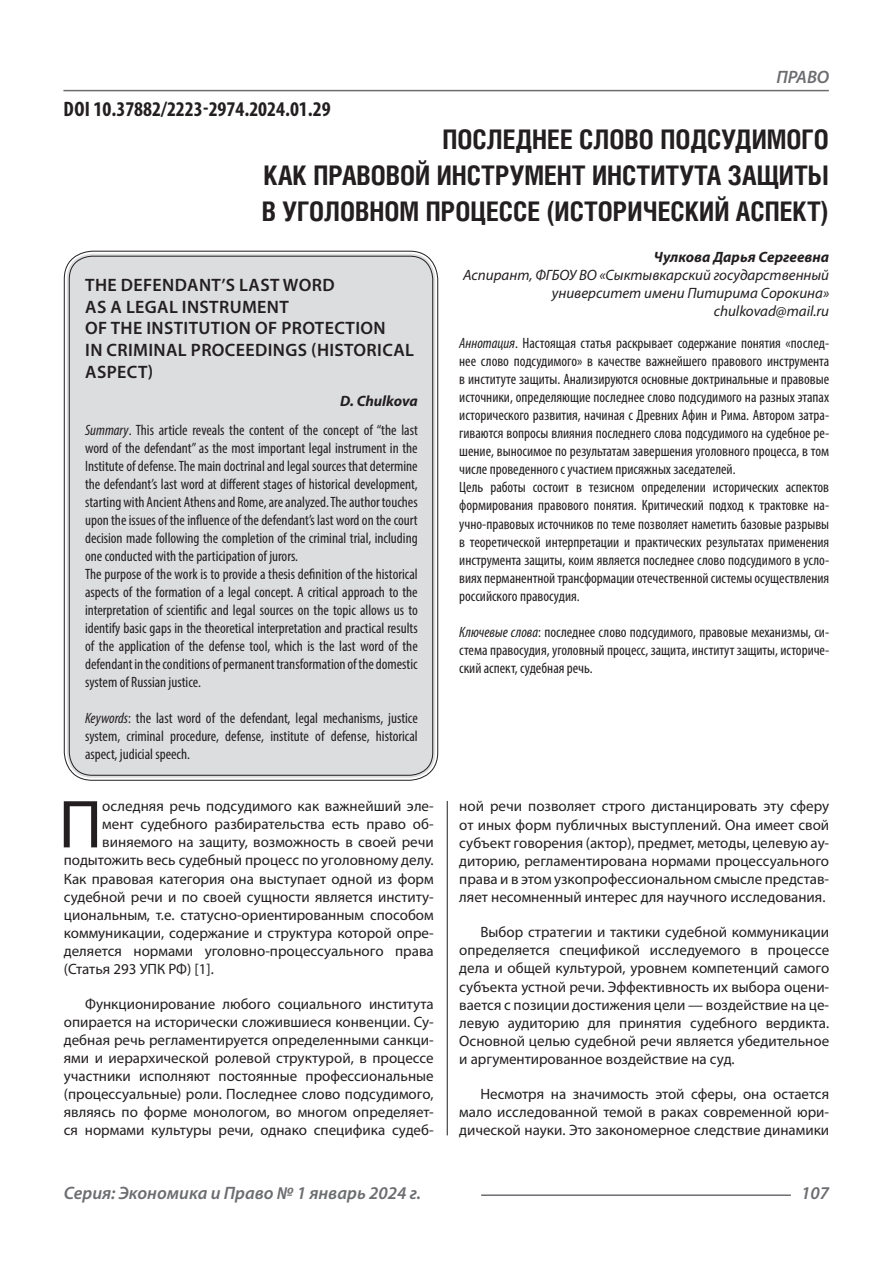
<style>
.page{position:relative;width:893px;height:1263px;background:#fff}
.page>*{position:absolute;margin:0;border:0;box-sizing:border-box;transform-origin:0 0}
.Статья_текст_первый{font:68.4px "Myriad Pro";color:#231f20}
.Статья_название{font:700 27px/36px "Helios Cond C";color:#231f20;text-align:justify}
.ДОИ{font:700 condensed 21px "Myriad Pro";color:#231f20}
.Статья_название_англ{font:600 18px/21.6px "Myriad Pro";letter-spacing:.02em;color:#231f20}
.t1{font:italic 600 18px "Myriad Pro";color:#6c6d70}
.Статья_текст{font:15px/18.1px "Myriad Pro";color:#231f20;text-align:justify}
.Статья_аннотация_тек{font:condensed 15px/18px "Myriad Pro";color:#231f20;text-align:justify}
.Статья_аннотация_анг{font:condensed 15px/18px "Myriad Pro";color:#231f20;text-align:justify}
.Статья_текст_первый-2{font:15px "Myriad Pro";color:#231f20}
.Статья_автор_инфо{font:italic 15px/18px "Myriad Pro";color:#231f20;text-align:right}
.Статья_автор_инфо-2{font:italic 700 15px "Myriad Pro";color:#231f20}
.Статья_автор_англ{font:italic 700 15px "Myriad Pro";letter-spacing:-.01em;color:#231f20}
.s1{font-style:italic}
</style>
<div class="page">
<hr style="left:447px;top:128px;width:1px;height:1007px;background:#231f20">
<hr style="left:63px;top:90px;width:766px;height:1px;background:#6c6d70">
<hr style="left:481px;top:1194px;width:310px;height:2px;background:#6c6d70">
<div style="left:443px;top:100px;width:10px;height:700px;background:#fff"></div>
<div style="left:67px;top:254px;width:368px;height:524px;background:#dcdddf;border-radius:26px"></div>
<p class="ДОИ" style="left:64px;top:96px;width:269px">DOI 10.37882/2223-2974.2024.01.29</p>
<p class="t1" style="left:776px;top:66px;width:54px">ПРАВО</p>
<p class="Статья_название" style="left:262px;top:121px;width:569px;text-indent:181px">ПОСЛЕДНЕЕ СЛОВО ПОДСУДИМОГО КАК ПРАВОВОЙ ИНСТРУМЕНТ ИНСТИТУТА ЗАЩИТЫ В УГОЛОВНОМ ПРОЦЕССЕ (ИСТОРИЧЕСКИЙ АСПЕКТ)</p>
<p class="Статья_автор_инфо-2" style="left:654px;top:247px;width:177px">Чулкова Дарья Сергеевна</p>
<p class="Статья_автор_инфо" style="left:463px;top:266px;width:368px">Аспирант, ФГБОУ ВО «Сыктывкарский государственный университет имени Питирима Сорокина»</p>
<p class="Статья_автор_инфо" style="left:714px;top:302px;width:117px">chulkovad@mail.ru</p>
<p class="Статья_аннотация_тек" style="left:459px;top:334px;width:371px"><span class="s1">Аннотация</span>. Настоящая статья раскрывает содержание понятия «послед&shy;нее слово подсудимого» в качестве важнейшего правового инструмента в институте защиты. Анализируются основные доктринальные и правовые источники, определяющие последнее слово подсудимого на разных этапах исторического развития, начиная с Древних Афин и Рима. Автором затра&shy;гиваются вопросы влияния последнего слова подсудимого на судебное ре&shy;шение, выносимое по результатам завершения уголовного процесса, в том числе проведенного с участием присяжных заседателей.</p>
<p class="Статья_аннотация_тек" style="left:459px;top:478px;width:371px">Цель работы состоит в тезисном определении исторических аспектов формирования правового понятия. Критический подход к трактовке на&shy;учно-правовых источников по теме позволяет наметить базовые разрывы в теоретической интерпретации и практических результатах применения инструмента защиты, коим является последнее слово подсудимого в усло&shy;виях перманентной трансформации отечественной системы осуществления российского правосудия.</p>
<p class="Статья_аннотация_тек" style="left:459px;top:622px;width:371px"><span class="s1">Ключевые слова</span>: последнее слово подсудимого, правовые механизмы, си&shy;стема правосудия, уголовный процесс, защита, институт защиты, историче&shy;ский аспект, судебная речь.</p>
<p class="Статья_название_англ" style="left:85px;top:274px;width:330px">THE DEFENDANT’S LAST WORD<br>AS A LEGAL INSTRUMENT<br>OF THE INSTITUTION OF PROTECTION<br>IN CRIMINAL PROCEEDINGS (HISTORICAL<br>ASPECT)</p>
<p class="Статья_автор_англ" style="left:340px;top:391px;width:79px">D. Chulkova</p>
<p class="Статья_аннотация_анг" style="left:85px;top:420px;width:334px"><span class="s1">Summary</span>. This article reveals the content of the concept of “the last word of the defendant” as the most important legal instrument in the Institute of defense. The main doctrinal and legal sources that determine the defendant’s last word at different stages of historical development, starting with Ancient Athens and Rome, are analyzed. The author touches upon the issues of the influence of the defendant’s last word on the court decision made following the completion of the criminal trial, including one conducted with the participation of jurors.</p>
<p class="Статья_аннотация_анг" style="left:85px;top:564px;width:334px">The purpose of the work is to provide a thesis definition of the historical aspects of the formation of a legal concept. A critical approach to the interpretation of scientific and legal sources on the topic allows us to identify basic gaps in the theoretical interpretation and practical results of the application of the defense tool, which is the last word of the defendant in the conditions of permanent transformation of the domestic system of Russian justice.</p>
<p class="Статья_аннотация_анг" style="left:85px;top:708px;width:334px"><span class="s1">Keywords</span>: the last word of the defendant, legal mechanisms, justice system, criminal procedure, defense, institute of defense, historical aspect, judicial speech.</p>
<p class="Статья_текст_первый" style="left:59px;top:782px;width:45px">П</p>
<p class="Статья_текст_первый-2" style="left:102px;top:797px;width:333px">оследняя речь подсудимого как важнейший эле-</p>
<p class="Статья_текст" style="left:459px;top:797px;width:371px">ной речи позволяет строго дистанцировать эту сферу от иных форм публичных выступлений. Она имеет свой субъект говорения (актор), предмет, методы, целевую ау&shy;диторию, регламентирована нормами процессуального права и в этом узкопрофессиональном смысле представ&shy;ляет несомненный интерес для научного исследования.</p>
<p class="Статья_текст" style="left:459px;top:923px;width:371px;text-indent:21px">Выбор стратегии и тактики судебной коммуникации определяется спецификой исследуемого в процессе дела и общей культурой, уровнем компетенций самого субъекта устной речи. Эффективность их выбора оцени&shy;вается с позиции достижения цели — воздействие на це&shy;левую аудиторию для принятия судебного вердикта.<br>Основной целью судебной речи является убедительное и аргументированное воздействие на суд.</p>
<p class="Статья_текст" style="left:459px;top:1085px;width:371px;text-indent:21px">Несмотря на значимость этой сферы, она остается мало исследованной темой в раках современной юри&shy;дической науки. Это закономерное следствие динамики</p>
<p class="Статья_текст_первый-2" style="left:102px;top:815px;width:333px">мент судебного разбирательства есть право об-</p>
<p class="Статья_текст_первый-2" style="left:102px;top:833px;width:333px">виняемого на защиту, возможность в своей речи</p>
<p class="Статья_текст_первый-2" style="left:64px;top:851px;width:371px">подытожить весь судебный процесс по уголовному делу.</p>
<p class="Статья_текст_первый-2" style="left:64px;top:869px;width:371px">Как правовая категория она выступает одной из форм</p>
<p class="Статья_текст_первый-2" style="left:64px;top:887px;width:371px">судебной речи и по своей сущности является институ-</p>
<p class="Статья_текст_первый-2" style="left:64px;top:905px;width:371px">циональным, т.е. статусно-ориентированным способом</p>
<p class="Статья_текст_первый-2" style="left:64px;top:923px;width:371px">коммуникации, содержание и структура которой опре-</p>
<p class="Статья_текст_первый-2" style="left:64px;top:941px;width:371px">деляется нормами уголовно-процессуального права</p>
<p class="Статья_текст_первый-2" style="left:64px;top:959px;width:152px">(Статья 293 УПК РФ) [1].</p>
<p class="Статья_текст" style="left:64px;top:995px;width:371px;text-indent:21px">Функционирование любого социального института опирается на исторически сложившиеся конвенции. Су&shy;дебная речь регламентируется определенными санкци&shy;ями и иерархической ролевой структурой, в процессе участники исполняют постоянные профессиональные (процессуальные) роли. Последнее слово подсудимого, являясь по форме монологом, во многом определяет&shy;ся нормами культуры речи, однако специфика судеб-</p>
<p class="t1" style="left:64px;top:1182px;width:359px">Серия: Экономика и Право № 1 январь 2024 г.</p>
<p class="t1" style="left:801px;top:1182px;width:30px">107</p>
</div>
